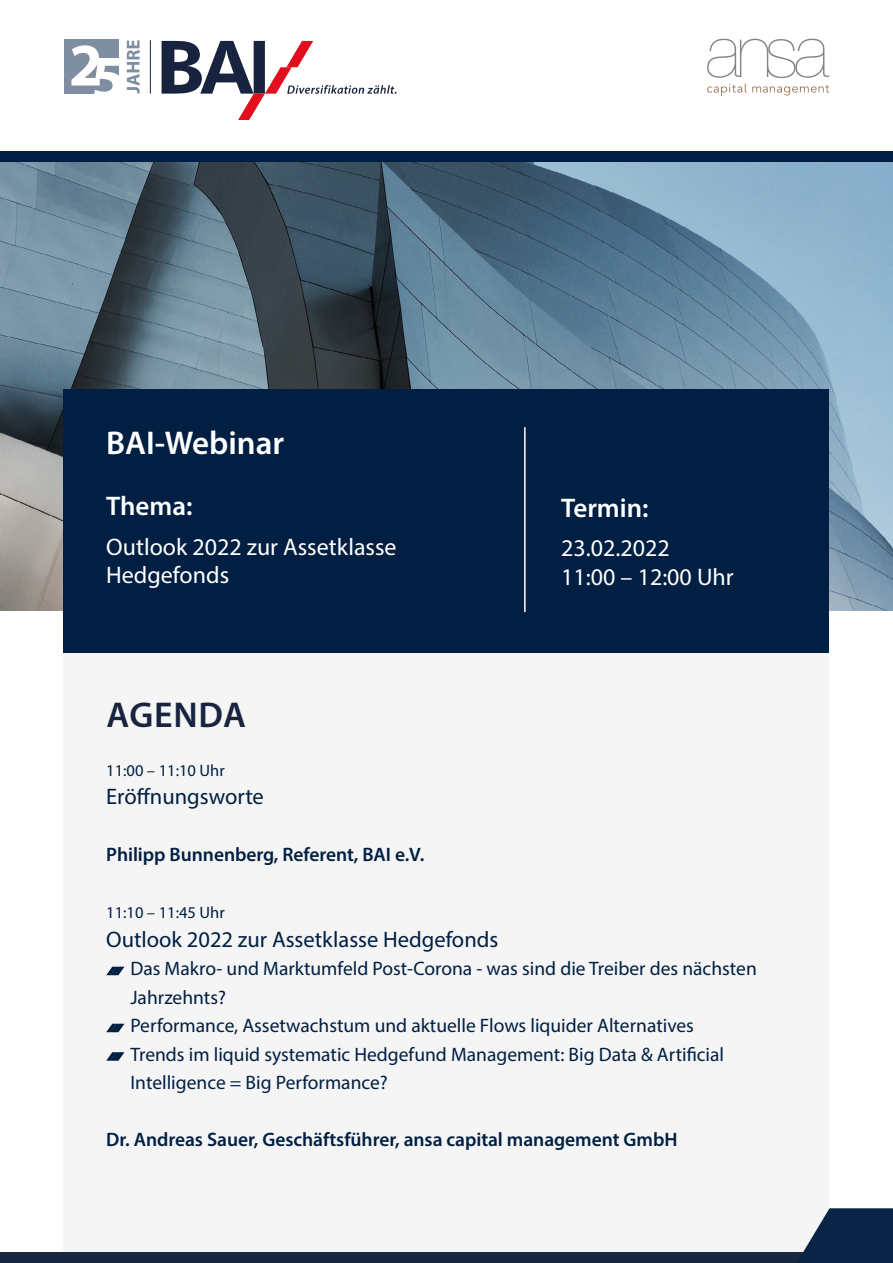
<style>
.page{position:relative;width:893px;height:1263px;background:#fff}
.page>*{position:absolute;margin:0;border:0;box-sizing:border-box;transform-origin:0 0}
.t1{font:600 36px "Myriad Pro";letter-spacing:.02em;color:#19243f}
.t2{font:600 33px "Myriad Pro";color:#fff}
.t3{font:600 27px "Myriad Pro";color:#fff}
.t4{font:24px/28.8px "Myriad Pro";color:#fff}
.t5{font:22.5px "Myriad Pro";color:#001f42}
.t6{font:19.5px/28.5px "Myriad Pro";color:#001f42}
.t7{font:600 19.5px "Myriad Pro";letter-spacing:-.005em;color:#001f42}
.t8{font:16.5px "Myriad Pro";color:#001f42}
</style>
<div class="page">
<div style="left:64px;top:578px;width:765px;height:685px;background:#f5f5f5"></div>
<div style="left:0;top:1252px;width:893px;height:10px;background:#172641"></div>
<svg style="left:771px;top:1208px;width:122px;height:55px"></svg>
<svg style="left:106px;top:967px;width:18px;height:8px"></svg>
<svg style="left:106px;top:1024px;width:18px;height:8px"></svg>
<svg style="left:106px;top:1052px;width:18px;height:9px"></svg>
<svg style="left:707px;top:39px;width:122px;height:39px"></svg>
<svg style="left:707px;top:84px;width:122px;height:12px"></svg>
<img style="left:0;top:162px;width:893px;height:448px">
<div style="left:0;top:151px;width:893px;height:11px;background:#001f42"></div>
<div style="left:64px;top:389px;width:765px;height:263px;background:#001f42"></div>
<svg style="left:162px;top:41px;width:235px;height:79px"></svg>
<div style="left:65px;top:40px;width:54px;height:54px;background:#7f8ea0"></div>
<svg style="left:71px;top:40px;width:69px;height:54px"></svg>
<hr style="left:150px;top:40px;width:1px;height:54px;background:#18243f">
<hr style="left:524px;top:427px;width:2px;height:185px;background:#fff">
<h2 class="t2" style="left:106px;top:422px;width:179px">BAI-Webinar</h2>
<h3 class="t3" style="left:106px;top:489px;width:88px">Thema:</h3>
<p class="t4" style="left:106px;top:532px;width:292px">Outlook 2022 zur Assetklasse<br>Hedgefonds</p>
<h1 class="t1" style="left:107px;top:692px;width:141px">AGENDA</h1>
<p class="t8" style="left:106px;top:760px;width:120px">11:00 – 11:10 Uhr</p>
<p class="t5" style="left:106px;top:783px;width:159px">Eröffnungsworte</p>
<p class="t7" style="left:106px;top:842px;width:320px">Philipp Bunnenberg, Referent, BAI e.V.</p>
<h3 class="t3" style="left:561px;top:490px;width:89px">Termin:</h3>
<p class="t4" style="left:561px;top:533px;width:174px">23.02.2022<br>11:00 – 12:00 Uhr</p>
<p class="t8" style="left:106px;top:902px;width:120px">11:10 – 11:45 Uhr</p>
<p class="t5" style="left:106px;top:925px;width:394px">Outlook 2022 zur Assetklasse Hedgefonds</p>
<p class="t6" style="left:130px;top:954px;width:628px">Das Makro- und Marktumfeld Post-Corona - was sind die Treiber des nächsten Jahrzehnts?<br>Performance, Assetwachstum und aktuelle Flows liquider Alternatives<br>Trends im liquid systematic Hedgefund Management: Big Data &amp; Artificial Intelligence = Big Performance?</p>
<p class="t7" style="left:106px;top:1127px;width:573px">Dr. Andreas Sauer, Geschäftsführer, ansa capital management GmbH</p>
</div>
